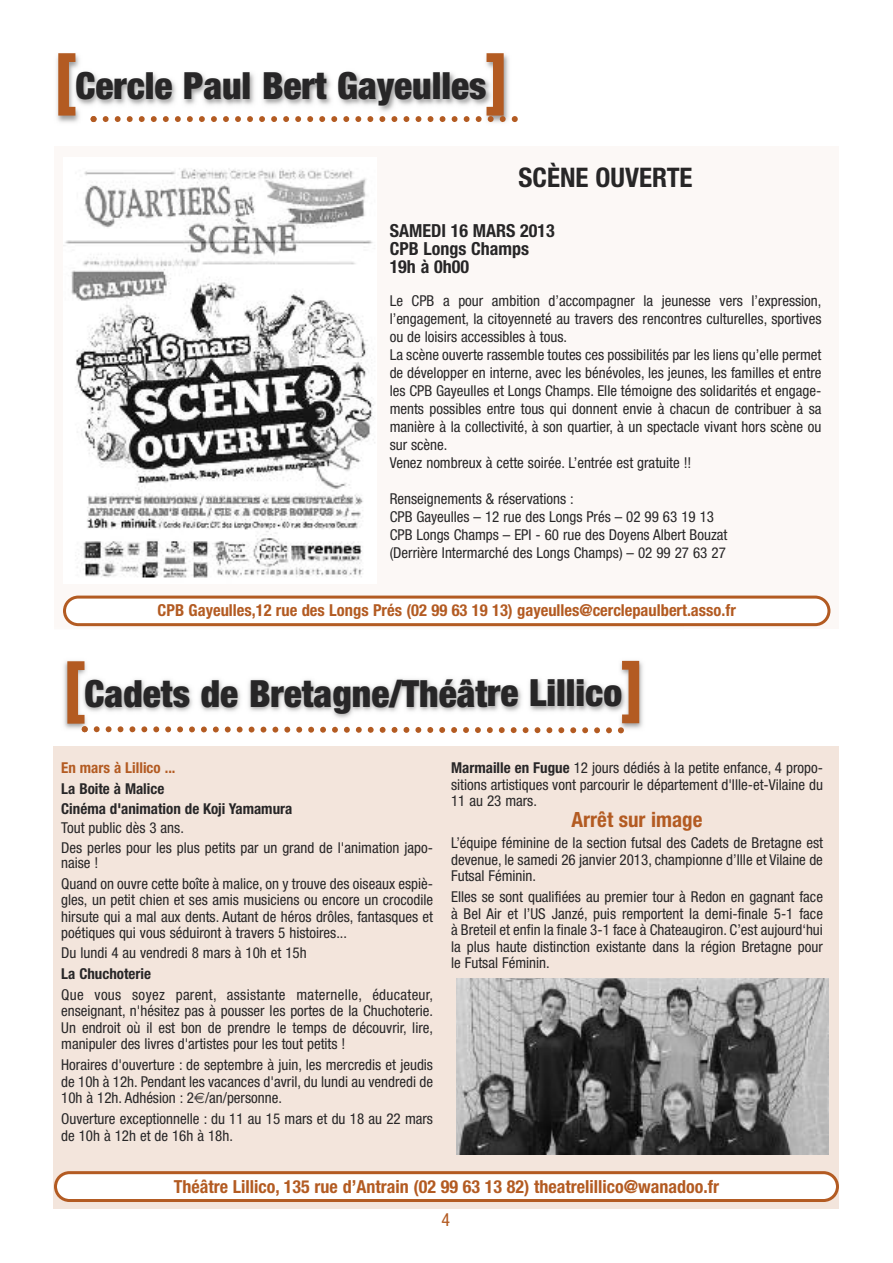
<style>
.page{position:relative;width:893px;height:1263px;background:#fff}
.page>*{position:absolute;margin:0;border:0;box-sizing:border-box;transform-origin:0 0}
.t1{font:900 condensed 37.5px "Helvetica Neue";color:#272627}
.t2{font:700 condensed 27px "Helvetica Neue";color:#272627}
.t3{font:700 condensed 21px "Helvetica Neue";color:#b35b22}
.t4{font:700 condensed 18px "Helvetica Neue";color:#b35b22}
.t5{font:700 condensed 18px/18px "Helvetica Neue";color:#272627}
.t6{font:condensed 18px "Helvetica Neue";color:#b35b22}
.t7{font:700 condensed 16.5px "Helvetica Neue";color:#b35b22}
.t8{font:condensed 15px/16.5px "Helvetica Neue";color:#272627;text-align:justify}
.t9{font:700 condensed 15px/19.5px "Helvetica Neue";color:#272627}
.t10{font:700 condensed 15px "Helvetica Neue";color:#b35b22}
.s1{font-size:69.45px;color:#b35b22}
.s2{font-weight:700}
</style>
<div class="page">
<div style="left:54px;top:147px;width:785px;height:482px;background:#fcf8f6"></div>
<img style="left:56px;top:54px;width:459px;height:69px">
<svg style="left:91px;top:116px;width:427px;height:6px"></svg>
<svg style="left:63px;top:596px;width:767px;height:30px"></svg>
<img style="left:53px;top:660px;width:631px;height:87px">
<svg style="left:79px;top:723px;width:545px;height:13px"></svg>
<div style="left:54px;top:747px;width:785px;height:462px;background:#f3e5dc"></div>
<svg style="left:54px;top:1171px;width:785px;height:31px;background:#efded2"></svg>
<img style="left:65px;top:168px;width:309px;height:410px">
<img style="left:456px;top:978px;width:372px;height:176px">
<h1 class="t1" style="left:56px;top:72px;width:452px"><span class="s1">[</span>Cercle Paul Bert Gayeulles<span class="s1">]</span></h1>
<h2 class="t2" style="left:518px;top:161px;width:176px">SCÈNE OUVERTE</h2>
<p class="t5" style="left:390px;top:222px;width:167px">SAMEDI 16 MARS 2013<br>CPB Longs Champs<br>19h à 0h00</p>
<p class="t8" style="left:390px;top:293px;width:433px;line-height:18px;text-align:left">Le CPB a pour ambition d’accompagner la jeunesse vers l’expression, l’engagement, la citoyenneté au travers des rencontres culturelles, sportives ou de loisirs accessibles à tous.<br>La scène ouverte rassemble toutes ces possibilités par les liens qu’elle permet de développer en interne, avec les bénévoles, les jeunes, les familles et entre les CPB Gayeulles et Longs Champs. Elle témoigne des solidarités et engage&shy;ments possibles entre tous qui donnent envie à chacun de contribuer à sa manière à la collectivité, à son quartier, à un spectacle vivant hors scène ou sur scène.<br>Venez nombreux à cette soirée. L’entrée est gratuite !!</p>
<p class="t8" style="left:390px;top:491px;width:339px;line-height:18px;text-align:left">Renseignements &amp; réservations :<br>CPB Gayeulles – 12 rue des Longs Prés – 02 99 63 19 13<br>CPB Longs Champs – EPI - 60 rue des Doyens Albert Bouzat (Derrière Intermarché des Longs Champs) – 02 99 27 63 27</p>
<p class="t7" style="left:158px;top:600px;width:580px">CPB Gayeulles,12 rue des Longs Prés (02 99 63 19 13) gayeulles@cerclepaulbert.asso.fr</p>
<h1 class="t1" style="left:65px;top:680px;width:579px"><span class="s1">[</span>Cadets de Bretagne/Théâtre Lillico<span class="s1">]</span></h1>
<p class="t10" style="left:61px;top:759px;width:116px">En mars à Lillico ...</p>
<p class="t9" style="left:61px;top:779px;width:233px">La Boite à Malice<br>Cinéma d'animation de Koji Yamamura</p>
<p class="t8" style="left:61px;top:819px;width:373px;line-height:19.5px">Tout public dès 3 ans.<br>Des perles pour les plus petits par un grand de l'animation japo-</p>
<p class="t8" style="left:61px;top:853px;width:373px;line-height:21px">naise !<br>Quand on ouvre cette boîte à malice, on y trouve des oiseaux espiè-</p>
<p class="t8" style="left:61px;top:893px;width:373px">gles, un petit chien et ses amis musiciens ou encore un crocodile hirsute qui a mal aux dents. Autant de héros drôles, fantasques et poétiques qui vous séduiront à travers 5 histoires...</p>
<p class="t8" style="left:61px;top:945px;width:247px">Du lundi 4 au vendredi 8 mars à 10h et 15h</p>
<p class="t9" style="left:61px;top:963px;width:91px">La Chuchoterie</p>
<p class="t8" style="left:61px;top:987px;width:373px">Que vous soyez parent, assistante maternelle, éducateur, enseignant, n'hésitez pas à pousser les portes de la Chuchoterie.<br>Un endroit où il est bon de prendre le temps de découvrir, lire, manipuler des livres d'artistes pour les tout petits !</p>
<p class="t8" style="left:61px;top:1058px;width:373px">Horaires d'ouverture : de septembre à juin, les mercredis et jeudis de 10h à 12h. Pendant les vacances d'avril, du lundi au vendredi de 10h à 12h. Adhésion : 2 /an/personne.</p>
<p class="t8" style="left:61px;top:1112px;width:373px">Ouverture exceptionnelle : du 11 au 15 mars et du 18 au 22 mars de 10h à 12h et de 16h à 18h.</p>
<p class="t8" style="left:451px;top:761px;width:373px"><span class="s2">Marmaille en Fugue</span> 12 jours dédiés à la petite enfance, 4 propo&shy;sitions artistiques vont parcourir le département d'Ille-et-Vilaine du 11 au 23 mars.</p>
<h3 class="t3" style="left:572px;top:807px;width:132px">Arrêt sur image</h3>
<p class="t8" style="left:451px;top:836px;width:373px">L’équipe féminine de la section futsal des Cadets de Bretagne est devenue, le samedi 26 janvier 2013, championne d’Ille et Vilaine de Futsal Féminin.</p>
<p class="t8" style="left:451px;top:890px;width:373px">Elles se sont qualifiées au premier tour à Redon en gagnant face à Bel Air et l’US Janzé, puis remportent la demi-finale 5-1 face à Breteil et enfin la finale 3-1 face à Chateaugiron. C’est aujourd‘hui la plus haute distinction existante dans la région Bretagne pour le Futsal Féminin.</p>
<p class="t4" style="left:174px;top:1176px;width:547px">Théâtre Lillico, 135 rue d’Antrain (02 99 63 13 82) theatrelillico@wanadoo.fr</p>
<p class="t6" style="left:441px;top:1213px;width:10px">4</p>
</div>
